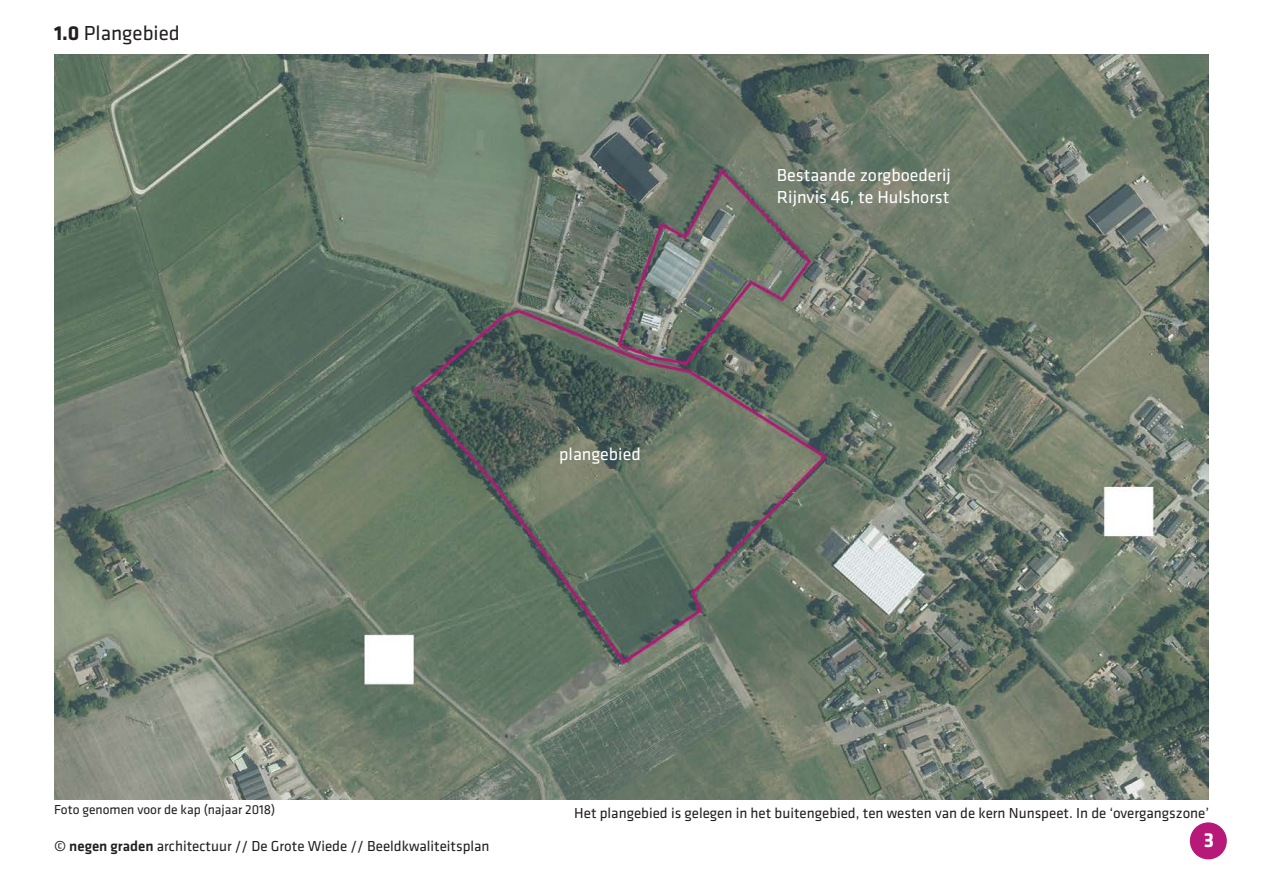
<style>
.page{position:relative;width:1263px;height:893px;background:#fff}
.page>*{position:absolute;margin:0;border:0;box-sizing:border-box;transform-origin:0 0}
.t1{font:21px "Klavika";color:#231f20}
.t2{font:700 21px "Klavika";color:#fff}
.t3{font:18px/21.6px "Klavika";color:#fff}
.t4{font:15px "Klavika";color:#231f20}
.t5{font:13.5px "Klavika";color:#231f20}
.s1{font-weight:700}
.s2{font-weight:500}
</style>
<div class="page">
<div style="left:1190px;top:822px;width:37px;height:37px;background:#b61978;border-radius:50%"></div>
<img style="left:54px;top:54px;width:1155px;height:745px">
<p class="t1" style="left:54px;top:19px;width:127px"><span class="s1">1.0</span> Plangebied</p>
<p class="t5" style="left:54px;top:801px;width:223px">Foto genomen voor de kap (najaar 2018)</p>
<p class="t3" style="left:559px;top:443px;width:83px">plangebied</p>
<p class="t3" style="left:777px;top:164px;width:175px">Bestaande zorgboederij<br>Rijnvis 46, te Hulshorst</p>
<p class="t4" style="left:574px;top:803px;width:636px">Het plangebied is gelegen in het buitengebied, ten westen van de kern Nunspeet. In de ‘overgangszone’</p>
<p class="t4" style="left:54px;top:836px;width:437px">© <span class="s2">negen graden</span> architectuur // De Grote Wiede // Beeldkwaliteitsplan</p>
<h1 class="t2" style="left:1204px;top:825px;width:12px">3</h1>
</div>
